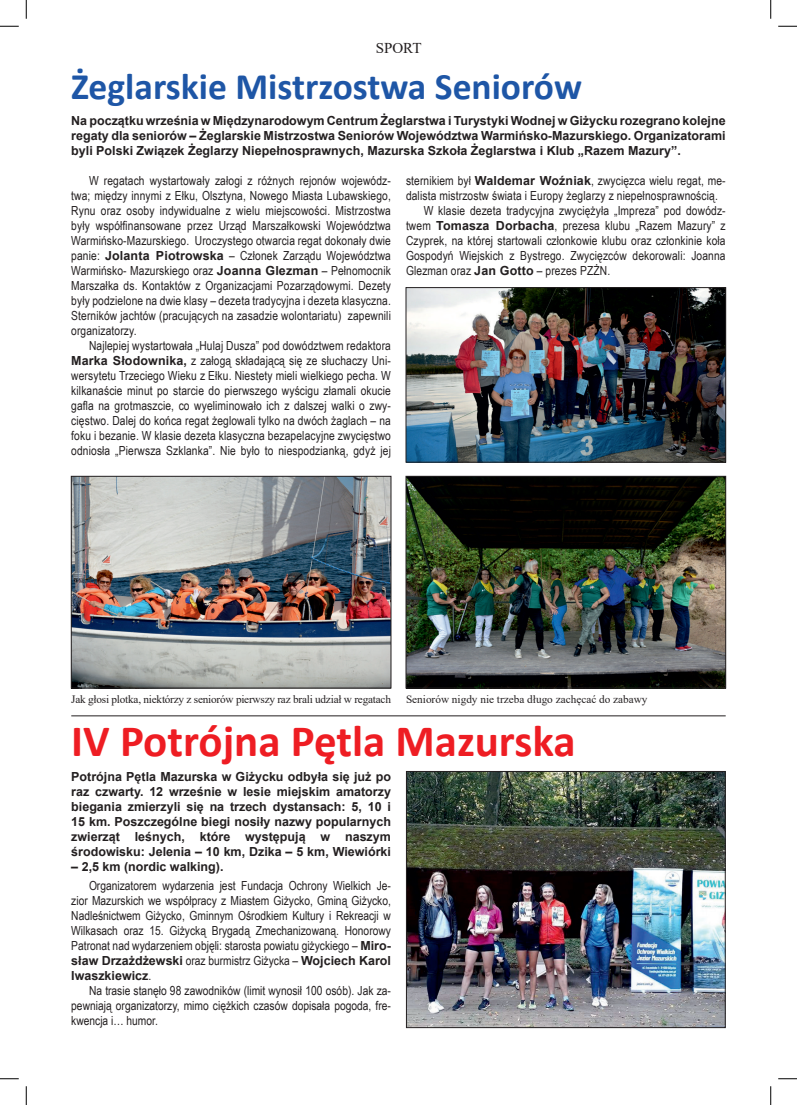
<style>
.page{position:relative;width:797px;height:1105px;background:#fff}
.page>*{position:absolute;margin:0;border:0;box-sizing:border-box;transform-origin:0 0}
.t1{font:700 45px "Calibri";color:#ee1d23}
.t2{font:700 37.5px "Calibri";color:#1e56a6}
.t3{font:15px "Times New Roman";color:#231f20}
.t4{font:12.5px/15px "Arial Narrow";letter-spacing:.01em;color:#231f20;text-align:justify}
.t5{font:700 12.5px/15px "Arial";color:#231f20;text-align:justify}
.t6{font:11.25px "Times New Roman";letter-spacing:-.02em;color:#231f20}
.t7{font:11.25px "Times New Roman";color:#231f20}
.s1{font-family:"Arial";font-weight:700}
.s2{font-family:"Arial Narrow";font-weight:400}
</style>
<div class="page">
<img style="left:408px;top:773px;width:315px;height:253px">
<div style="left:406px;top:771px;width:319px;height:257px;border:1px solid #231f20"></div>
<hr style="left:71px;top:715px;width:654px;height:1px;background:#231f20">
<img style="left:73px;top:478px;width:316px;height:208px">
<div style="left:71px;top:476px;width:320px;height:212px;border:1px solid #231f20"></div>
<img style="left:407px;top:478px;width:317px;height:208px">
<div style="left:405px;top:476px;width:321px;height:212px;border:1px solid #231f20"></div>
<img style="left:407px;top:289px;width:317px;height:171px">
<div style="left:405px;top:287px;width:321px;height:175px;border:1px solid #231f20"></div>
<svg style="left:0;top:25px;width:19px;height:2px"></svg>
<svg style="left:778px;top:25px;width:19px;height:2px"></svg>
<svg style="left:0;top:1078px;width:19px;height:1px"></svg>
<svg style="left:778px;top:1078px;width:19px;height:1px"></svg>
<svg style="left:25px;top:0;width:2px;height:19px"></svg>
<svg style="left:25px;top:1086px;width:2px;height:19px"></svg>
<svg style="left:770px;top:0;width:1px;height:19px"></svg>
<svg style="left:770px;top:1086px;width:1px;height:19px"></svg>
<p class="t3" style="left:376px;top:38px;width:47px">SPORT</p>
<h2 class="t2" style="left:71px;top:60px;width:512px">Żeglarskie Mistrzostwa Seniorów</h2>
<p class="t5" style="left:71px;top:114px;width:656px">Na początku września w Międzynarodowym Centrum Żeglarstwa i Turystyki Wodnej w Giżycku rozegrano kolejne regaty dla seniorów – Żeglarskie Mistrzostwa Seniorów Województwa Warmińsko-Mazurskiego. Organizatorami byli Polski Związek Żeglarzy Niepełnosprawnych, Mazurska Szkoła Żeglarstwa i Klub „Razem Mazury”.</p>
<p class="t4" style="left:406px;top:173px;width:321px">sternikiem był <span class="s1">Waldemar Woźniak</span>, zwycięzca wielu regat, me-</p>
<p class="t4" style="left:406px;top:188px;width:313px">dalista mistrzostw świata i Europy żeglarzy z niepełnosprawnością.</p>
<p class="t4" style="left:424px;top:203px;width:303px">W klasie dezeta tradycyjna zwyciężyła „Impreza” pod dowódz-</p>
<p class="t4" style="left:406px;top:218px;width:321px">twem <span class="s1">Tomasza Dorbacha</span>, prezesa klubu „Razem Mazury” z</p>
<p class="t4" style="left:406px;top:233px;width:321px">Czyprek, na której startowali członkowie klubu oraz członkinie koła</p>
<p class="t4" style="left:406px;top:248px;width:321px">Gospodyń Wiejskich z Bystrego. Zwycięzców dekorowali: Joanna</p>
<p class="t4" style="left:406px;top:263px;width:206px">Glezman oraz <span class="s1">Jan Gotto</span> – prezes PZŻN.</p>
<p class="t4" style="left:71px;top:173px;width:321px;text-indent:18px">W regatach wystartowały załogi z różnych rejonów wojewódz&shy;twa; między innymi z Ełku, Olsztyna, Nowego Miasta Lubawskiego, Rynu oraz osoby indywidualne z wielu miejscowości. Mistrzostwa były współfinansowane przez Urząd Marszałkowski Województwa Warmińsko-Mazurskiego. Uroczystego otwarcia regat dokonały dwie panie: <span class="s1">Jolanta Piotrowska</span> – Członek Zarządu Województwa Warmińsko- Mazurskiego oraz <span class="s1">Joanna Glezman</span> – Pełnomocnik Marszałka ds. Kontaktów z Organizacjami Pozarządowymi. Dezety były podzielone na dwie klasy – dezeta tradycyjna i dezeta klasyczna.<br>Sterników jachtów (pracujących na zasadzie wolontariatu) zapewnili organizatorzy.</p>
<p class="t4" style="left:71px;top:338px;width:321px;text-indent:18px">Najlepiej wystartowała „Hulaj Dusza” pod dowództwem redaktora <span class="s1">Marka Słodownika,</span> z załogą składającą się ze słuchaczy Uni&shy;wersytetu Trzeciego Wieku z Ełku. Niestety mieli wielkiego pecha. W kilkanaście minut po starcie do pierwszego wyścigu złamali okucie gafla na grotmaszcie, co wyeliminowało ich z dalszej walki o zwy&shy;cięstwo. Dalej do końca regat żeglowali tylko na dwóch żaglach – na foku i bezanie. W klasie dezeta klasyczna bezapelacyjne zwycięstwo odniosła „Pierwsza Szklanka”. Nie było to niespodzianką, gdyż jej</p>
<p class="t6" style="left:71px;top:691px;width:321px">Jak głosi plotka, niektórzy z seniorów pierwszy raz brali udział w regatach</p>
<p class="t7" style="left:406px;top:691px;width:243px">Seniorów nigdy nie trzeba długo zachęcać do zabawy</p>
<h1 class="t1" style="left:71px;top:709px;width:506px">IV Potrójna Pętla Mazurska</h1>
<p class="t5" style="left:71px;top:769px;width:321px">Potrójna Pętla Mazurska w Giżycku odbyła się już po raz czwarty. 12 wrześnie w lesie miejskim amatorzy biegania zmierzyli się na trzech dystansach: 5, 10 i 15 km. Poszczególne biegi nosiły nazwy popularnych zwierząt leśnych, które występują w naszym środowisku: Jelenia – 10 km, Dzika – 5 km, Wiewiórki</p>
<p class="t5" style="left:71px;top:859px;width:154px">– 2,5 km (nordic walking).</p>
<p class="t4" style="left:71px;top:878px;width:321px;text-indent:18px">Organizatorem wydarzenia jest Fundacja Ochrony Wielkich Je&shy;zior Mazurskich we współpracy z Miastem Giżycko, Gminą Giżycko, Nadleśnictwem Giżycko, Gminnym Ośrodkiem Kultury i Rekreacji w Wilkasach oraz 15. Giżycką Brygadą Zmechanizowaną. Honorowy Patronat nad wydarzeniem objęli: starosta powiatu giżyckiego – <span class="s1">Miro-</span></p>
<p class="t5" style="left:71px;top:954px;width:321px">sław Drzażdżewski <span class="s2">oraz burmistrz Giżycka –</span> Wojciech Karol<br>Iwaszkiewicz<span class="s2">.</span></p>
<p class="t4" style="left:71px;top:983px;width:321px;text-indent:18px">Na trasie stanęło 98 zawodników (limit wynosił 100 osób). Jak za&shy;pewniają organizatorzy, mimo ciężkich czasów dopisała pogoda, fre&shy;kwencja i… humor.</p>
</div>
